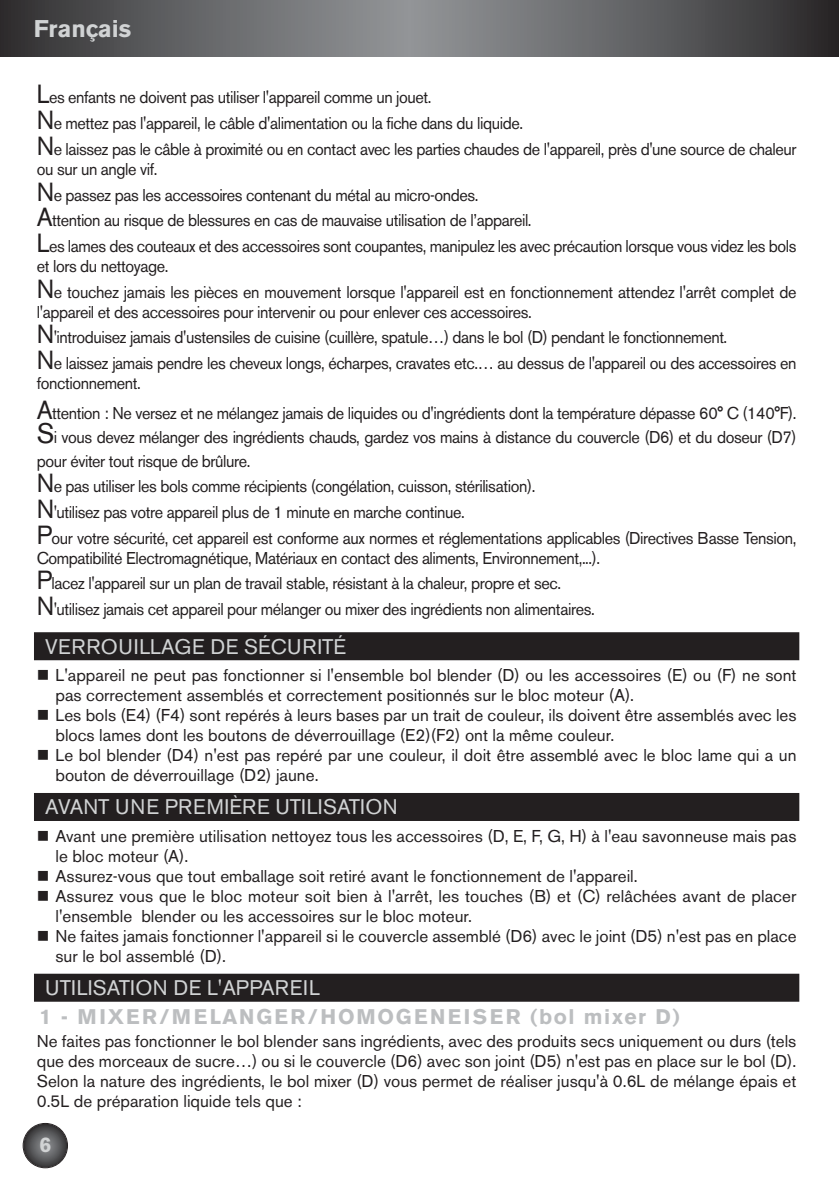
<style>
.page{position:relative;width:839px;height:1191px;background:#fff}
.page>*{position:absolute;margin:0;border:0;box-sizing:border-box;transform-origin:0 0}
.t1{font:700 24px "Akzidenz Grotesk BE";color:#d1d3d4}
.t2{font:21px "Akzidenz Grotesk BE";letter-spacing:.02em;color:#d1d3d4}
.t3{font:700 21px "Akzidenz Grotesk BE";letter-spacing:.095em;color:#bcbec0}
.t4{font:21px "Akzidenz Grotesk BE";color:#d1d3d4}
.t5{font:700 21px "Akzidenz Grotesk BE";color:#d1d3d4}
.t6{font:17px/25.6px "Akzidenz Grotesk BE";letter-spacing:-.025em;color:#231f20;scale:.95 1}
.t7{font:17px/20px "Akzidenz Grotesk BE";color:#231f20}
.t8{font:17px/20px "Akzidenz Grotesk BE";letter-spacing:-.025em;color:#231f20;text-align:justify}
.s1{font-size:26px}
.s2{font-size:28px}
</style>
<div class="page">
<svg style="left:0;top:0;width:839px;height:57px;background:#626365"></svg>
<svg style="left:24px;top:1124px;width:43px;height:43px"></svg>
<div style="left:23px;top:1123px;width:45px;height:45px;border:2px solid #231f20;border-radius:50%"></div>
<div style="left:34px;top:632px;width:765px;height:28px;background:#231f20"></div>
<div style="left:34px;top:793px;width:765px;height:28px;background:#231f20"></div>
<div style="left:34px;top:973px;width:765px;height:28px;background:#231f20"></div>
<h1 class="t1" style="left:34px;top:20px;width:99px">Français</h1>
<p class="t6" style="left:37px;top:87px;width:801px"><span class="s1">L</span>es enfants ne doivent pas utiliser l'appareil comme un jouet.<br><span class="s1">N</span>e mettez pas l'appareil, le câble d'alimentation ou la fiche dans du liquide.<br><span class="s1">N</span>e laissez pas le câble à proximité ou en contact avec les parties chaudes de l'appareil, près d'une source de chaleur</p>
<p class="t6" style="left:37px;top:158px;width:801px">ou sur un angle vif.<br><span class="s1">N</span>e passez pas les accessoires contenant du métal au micro-ondes.<br><span class="s1">A</span>ttention au risque de blessures en cas de mauvaise utilisation de l’appareil.<br><span class="s1">L</span>es lames des couteaux et des accessoires sont coupantes, manipulez les avec précaution lorsque vous videz les bols</p>
<p class="t6" style="left:37px;top:255px;width:801px">et lors du nettoyage.<br><span class="s1">N</span>e touchez jamais les pièces en mouvement lorsque l'appareil est en fonctionnement attendez l'arrêt complet de</p>
<p class="t6" style="left:37px;top:301px;width:801px">l'appareil et des accessoires pour intervenir ou pour enlever ces accessoires.<br><span class="s1">N</span>'introduisez jamais d'ustensiles de cuisine (cuillère, spatule…) dans le bol (D) pendant le fonctionnement.<br><span class="s1">N</span>e laissez jamais pendre les cheveux longs, écharpes, cravates etc.… au dessus de l'appareil ou des accessoires en</p>
<p class="t6" style="left:37px;top:370px;width:801px;line-height:29.6px">fonctionnement.<br><span class="s1">A</span>ttention : Ne versez et ne mélangez jamais de liquides ou d'ingrédients dont la température dépasse 60° C (140°F).</p>
<p class="t6" style="left:37px;top:426px;width:801px;line-height:24px"><span class="s2">S</span>i vous devez mélanger des ingrédients chauds, gardez vos mains à distance du couvercle (D6) et du doseur (D7) pour éviter tout risque de brûlure.</p>
<p class="t6" style="left:37px;top:475px;width:801px"><span class="s1">N</span>e pas utiliser les bols comme récipients (congélation, cuisson, stérilisation).<br><span class="s1">N</span>'utilisez pas votre appareil plus de 1 minute en marche continue.<br><span class="s1">P</span>our votre sécurité, cet appareil est conforme aux normes et réglementations applicables (Directives Basse Tension,</p>
<p class="t6" style="left:37px;top:547px;width:595px">Compatibilité Electromagnétique, Matériaux en contact des aliments, Environnement,...).<br><span class="s1">P</span>lacez l'appareil sur un plan de travail stable, résistant à la chaleur, propre et sec.<br><span class="s1">N</span>'utilisez jamais cet appareil pour mélanger ou mixer des ingrédients non alimentaires.</p>
<p class="t2" style="left:45px;top:639px;width:302px">VERROUILLAGE DE SÉCURITÉ</p>
<p class="t7" style="left:55px;top:667px;width:743px">L'appareil ne peut pas fonctionner si l'ensemble bol blender (D) ou les accessoires (E) ou (F) ne sont pas correctement assemblés et correctement positionnés sur le bloc moteur (A).<br>Les bols (E4) (F4) sont repérés à leurs bases par un trait de couleur, ils doivent être assemblés avec les blocs lames dont les boutons de déverrouillage (E2)(F2) ont la même couleur.<br>Le bol blender (D4) n'est pas repéré par une couleur, il doit être assemblé avec le bloc lame qui a un bouton de déverrouillage (D2) jaune.</p>
<p class="t4" style="left:45px;top:799px;width:354px">AVANT UNE PREMIÈRE UTILISATION</p>
<p class="t7" style="left:55px;top:828px;width:743px">Avant une première utilisation nettoyez tous les accessoires (D, E, F, G, H) à l'eau savonneuse mais pas le bloc moteur (A).<br>Assurez-vous que tout emballage soit retiré avant le fonctionnement de l'appareil.<br>Assurez vous que le bloc moteur soit bien à l'arrêt, les touches (B) et (C) relâchées avant de placer l'ensemble blender ou les accessoires sur le bloc moteur.<br>Ne faites jamais fonctionner l'appareil si le couvercle assemblé (D6) avec le joint (D5) n'est pas en place sur le bol assemblé (D).</p>
<p class="t2" style="left:45px;top:980px;width:276px">UTILISATION DE L'APPAREIL</p>
<p class="t3" style="left:40px;top:1009px;width:642px">1 - MIXER/MELANGER/HOMOGENEISER (bol mixer D)</p>
<p class="t8" style="left:37px;top:1033px;width:761px">Ne faites pas fonctionner le bol blender sans ingrédients, avec des produits secs uniquement ou durs (tels que des morceaux de sucre…) ou si le couvercle (D6) avec son joint (D5) n'est pas en place sur le bol (D).<br>Selon la nature des ingrédients, le bol mixer (D) vous permet de réaliser jusqu'à 0.6L de mélange épais et 0.5L de préparation liquide tels que :</p>
<p class="t5" style="left:39px;top:1137px;width:13px">6</p>
</div>
